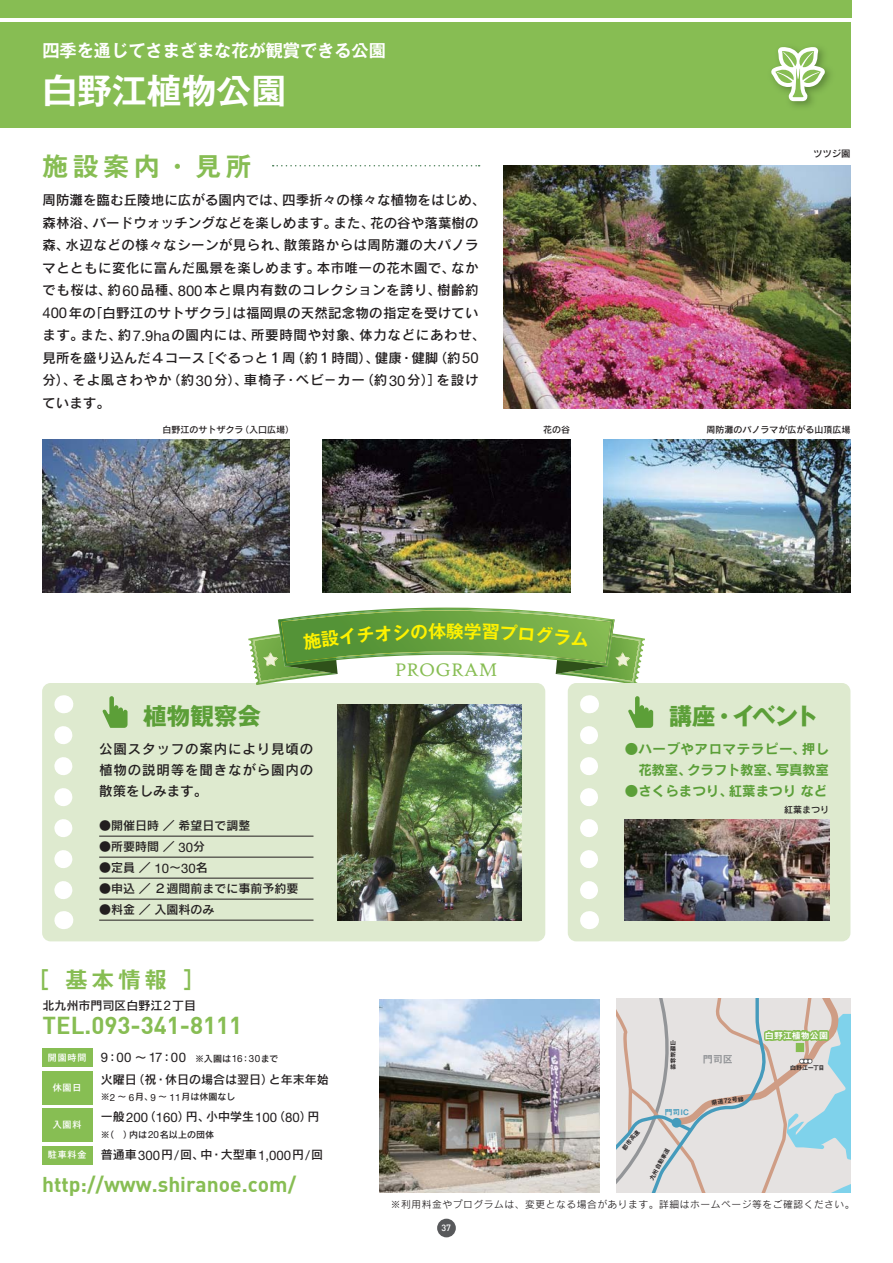
<style>
.page{position:relative;width:893px;height:1263px;background:#fff}
.page>*{position:absolute;margin:0;border:0;box-sizing:border-box;transform-origin:0 0}
.t1{font:34.8px "Gothic MB101 Pro De Bold 90 msp RKSJ H";color:#fff}
.t2{font:25.5px "Gothic MB101 Pro De Bold 90 msp RKSJ H";letter-spacing:.2em;color:#87bd53}
.t3{font:24px "DIN Bold";color:#87bd53}
.t4{font:23.55px "Gothic MB101 Pro Bold 90 msp RKSJ H";letter-spacing:-.005em;color:#5c9f38}
.t5{font:22.05px "Gothic MB101 Pro De Bold 90 msp RKSJ H";color:#87bd53}
.t6{font:21px "DIN Bold";color:#87bd53}
.t7{font:19.5px "High Tower Text";color:#87bd53}
.t8{font:17.7px "Gothic MB101 Pro De Bold 90 msp RKSJ H";color:#fff200}
.t9{font:17.1px "Gothic MB101 Pro De Bold 90 msp RKSJ H";color:#fff}
.t10{font:13.5px/22.5px "Rodin Pro DB 90 msp RKSJ H";letter-spacing:.03em;color:#231f20;text-align:justify}
.t11{font:13.5px/21px "Rodin Pro B 90 msp RKSJ H";letter-spacing:.04em;color:#5b9f38;text-align:right}
.t12{font:13.5px "Rodin Pro B 90 msp RKSJ H";color:#5b9f38}
.t13{font:12px "Rodin Pro DB 90 msp RKSJ H";color:#231f20}
.t14{font:10.2px "Midashi Go Pro MB31 90 msp RKSJ H";color:#939598}
.t15{font:9.75px "Rodin Pro M 90 msp RKSJ H";letter-spacing:.06em;color:#231f20}
.t16{font:9.3px "Rodin Pro DB 90 msp RKSJ H";color:#231f20}
.t17{font:9px "Rodin Pro DB 90 msp RKSJ H";color:#231f20}
.t18{font:9px "Midashi Go Pro MB31 90 msp RKSJ H";letter-spacing:.005em;color:#fff}
.t19{font:9px "Gothic MB101 Pro Medium 90 msp RKSJ H";letter-spacing:.1em;color:#fff}
.t20{font:500 9px "DIN";color:#fff}
.t21{font:7.65px "Midashi Go Pro MB31 90 msp RKSJ H";color:#459bbc}
.t22{font:6px/6px "Midashi Go Pro MB31 90 msp RKSJ H";letter-spacing:-.055em;color:#231f20;text-align:justify}
.s1{font-family:"Helvetica Neue LT Std";font-size:14.85px}
.s2{font-family:"Helvetica Neue LT Std";font-size:13.2px}
.s3{font-family:"Gothic MB101 Pro Medium 90 msp RKSJ H";color:#fff}
.s4{font-size:12px}
.s5{font-family:"Helvetica Neue LT Std";font-size:9.9px}
.s6{font-family:"Gothic MB101 Pro Medium 90 msp RKSJ H";font-size:9px;color:#fff}
</style>
<div class="page">
<div style="left:42px;top:683px;width:503px;height:258px;background:#deeacf;border-radius:9px"></div>
<div style="left:0;top:22px;width:850px;height:106px;background:#87bd53"></div>
<div style="left:0;top:0;width:851px;height:17px;background:#87bd53"></div>
<svg style="left:103px;top:696px;width:25px;height:32px"></svg>
<svg style="left:771px;top:47px;width:60px;height:60px"></svg>
<div style="left:42px;top:1071px;width:50px;height:33px;background:#87be53"></div>
<div style="left:42px;top:1109px;width:50px;height:33px;background:#87be53"></div>
<div style="left:42px;top:1049px;width:50px;height:18px;background:#87be53"></div>
<div style="left:42px;top:1146px;width:50px;height:18px;background:#87be53"></div>
<svg style="left:63px;top:695px;width:1px;height:18px"></svg>
<svg style="left:54px;top:735px;width:18px;height:164px"></svg>
<svg style="left:63px;top:911px;width:1px;height:18px"></svg>
<div style="left:568px;top:683px;width:282px;height:258px;background:#deeacf;border-radius:9px"></div>
<svg style="left:628px;top:696px;width:25px;height:32px"></svg>
<svg style="left:589px;top:695px;width:1px;height:18px"></svg>
<svg style="left:580px;top:735px;width:18px;height:164px"></svg>
<svg style="left:589px;top:911px;width:1px;height:18px"></svg>
<hr style="left:99px;top:836px;width:214px;height:1px;background:#231f20">
<hr style="left:99px;top:857px;width:214px;height:1px;background:#231f20">
<hr style="left:99px;top:878px;width:214px;height:1px;background:#231f20">
<hr style="left:99px;top:899px;width:214px;height:1px;background:#231f20">
<hr style="left:99px;top:920px;width:214px;height:1px;background:#231f20">
<svg style="left:273px;top:165px;width:207px;height:1px"></svg>
<img style="left:338px;top:704px;width:183px;height:216px">
<img style="left:625px;top:819px;width:204px;height:101px">
<img style="left:42px;top:440px;width:248px;height:152px">
<img style="left:323px;top:440px;width:247px;height:152px">
<img style="left:603px;top:440px;width:247px;height:152px">
<svg style="left:843px;top:999px;width:7px;height:193px"></svg>
<svg style="left:616px;top:998px;width:227px;height:194px;background:#d7d8d6"></svg>
<img style="left:504px;top:166px;width:346px;height:242px">
<img style="left:380px;top:999px;width:219px;height:194px">
<div style="left:437px;top:1219px;width:19px;height:18px;background:#58595b;border-radius:50%"></div>
<svg style="left:248px;top:608px;width:397px;height:77px"></svg>
<p class="t9" style="left:42px;top:44px;width:345px">四季を通じてさまざまな花が観賞できる公園</p>
<h1 class="t1" style="left:42px;top:78px;width:245px">白野江植物公園</h1>
<h2 class="t2" style="left:42px;top:156px;width:210px">施設案内・見所</h2>
<p class="t10" style="left:42px;top:191px;width:444px;text-align:left">周防灘を臨む丘陵地に広がる園内では、四季折々の様々な植物をはじめ、森林浴、バードウォッチングなどを楽しめます。また、花の谷や落葉樹の森、水辺などの様々なシーンが見られ、散策路からは周防灘の大パノラマとともに変化に富んだ風景を楽しめます。本市唯一の花木園で、なかでも桜は、約<span class="s1">60</span>品種、<span class="s1">800</span>本と県内有数のコレクションを誇り、樹齢約<span class="s1">400</span>年の｢白野江のサトザクラ｣は福岡県の天然記念物の指定を受けています。また、約<span class="s1">7.9ha</span>の園内には、所要時間や対象、体力などにあわせ、見所を盛り込んだ４コース［ぐるっと１周（約１時間）、健康・健脚（約<span class="s1">50</span>分）、そよ風さわやか（約<span class="s1">30</span>分）、車椅子・ベビ－カー（約<span class="s1">30</span>分）］を設けています。</p>
<p class="t16" style="left:813px;top:150px;width:39px">ツツジ園</p>
<p class="t17" style="left:162px;top:427px;width:133px">白野江のサトザクラ（入口広場）</p>
<p class="t17" style="left:543px;top:427px;width:28px">花の谷</p>
<p class="t17" style="left:706px;top:427px;width:145px">周防灘のパノラマが広がる山頂広場</p>
<h3 class="t4" style="left:143px;top:707px;width:119px">植物観察会</h3>
<p class="t10" style="left:99px;top:740px;width:216px;line-height:21px">公園スタッフの案内により見頃の植物の説明等を聞きながら園内の散策をしみます。</p>
<p class="t13" style="left:99px;top:821px;width:153px">●開催日時／希望日で調整</p>
<p class="t13" style="left:99px;top:842px;width:108px">●所要時間／ <span class="s2">30</span>分</p>
<p class="t13" style="left:99px;top:863px;width:134px">●定員／ <span class="s2">10</span>～<span class="s2">30</span>名　　</p>
<p class="t13" style="left:99px;top:884px;width:201px">●申込／２週間前までに事前予約要</p>
<p class="t13" style="left:99px;top:905px;width:117px">●料金／入園料のみ</p>
<h3 class="t5" style="left:27px;top:972px;width:179px">［ 基本情報 ］</h3>
<p class="t13" style="left:42px;top:1001px;width:155px">北九州市門司区白野江<span class="s2">2</span>丁目</p>
<h3 class="t3" style="left:42px;top:1009px;width:201px">TEL.093-341-8111</h3>
<p class="t17" style="left:48px;top:1055px;width:232px"><span class="s3">開園時間</span> <span class="s2">9</span><span class="s4">：</span><span class="s2">00</span> <span class="s4">～</span> <span class="s2">17</span><span class="s4">：</span><span class="s2">00</span>　※入園は<span class="s5">16</span>：<span class="s5">30</span>まで</p>
<p class="t19" style="left:53px;top:1084px;width:30px">休園日</p>
<p class="t19" style="left:53px;top:1121px;width:30px">入園料</p>
<p class="t13" style="left:101px;top:1075px;width:229px">火曜日（祝・休日の場合は翌日）と年末年始</p>
<p class="t17" style="left:101px;top:1094px;width:136px">※<span class="s5">2</span> ～ <span class="s5">6</span>月、<span class="s5">9</span> ～ <span class="s5">11</span>月は休園なし</p>
<p class="t13" style="left:101px;top:1112px;width:232px">一般<span class="s2">200</span>（<span class="s2">160</span>）円、小中学生<span class="s2">100</span>（<span class="s2">80</span>）円　</p>
<p class="t17" style="left:101px;top:1131px;width:115px">※（　）内は<span class="s5">20</span>名以上の団体</p>
<p class="t13" style="left:48px;top:1150px;width:277px"><span class="s6">駐車料金</span> 普通車<span class="s2">300</span>円<span class="s2">/</span>回、中・大型車<span class="s2">1,000</span>円<span class="s2">/</span>回</p>
<h3 class="t6" style="left:42px;top:1170px;width:255px">http://www.shiranoe.com/</h3>
<h3 class="t8" style="left:446px;top:625px;width:19px">験</h3>
<h3 class="t7" style="left:395px;top:661px;width:104px">PROGRAM</h3>
<h3 class="t4" style="left:669px;top:707px;width:151px">講座・イベント</h3>
<p class="t11" style="left:625px;top:740px;width:206px">●ハーブやアロマテラピー、押し花教室、クラフト教室、写真教室</p>
<p class="t12" style="left:625px;top:786px;width:204px">●さくらまつり、紅葉まつりなど</p>
<p class="t17" style="left:784px;top:806px;width:46px">紅葉まつり</p>
<p class="t22" style="left:670px;top:1040px;width:7px">山陽新幹線</p>
<p class="t22" style="left:622px;top:1148px;width:25px;rotate:-51deg">都市高速</p>
<p class="t21" style="left:665px;top:1109px;width:26px">門司IC</p>
<p class="t22" style="left:649px;top:1179px;width:37px;rotate:-61deg">九州自動車道</p>
<p class="t14" style="left:703px;top:1055px;width:32px">門司区</p>
<p class="t22" style="left:711px;top:1101px;width:34px;rotate:-8deg">県道72号線</p>
<p class="t18" style="left:765px;top:1032px;width:65px">白野江植物公園</p>
<p class="t22" style="left:790px;top:1065px;width:36px">白野江一丁目</p>
<p class="t15" style="left:391px;top:1201px;width:465px">※利用料金やプログラムは、変更となる場合があります。詳細はホームページ等をご確認ください。</p>
<p class="t20" style="left:441px;top:1222px;width:11px">37</p>
</div>
